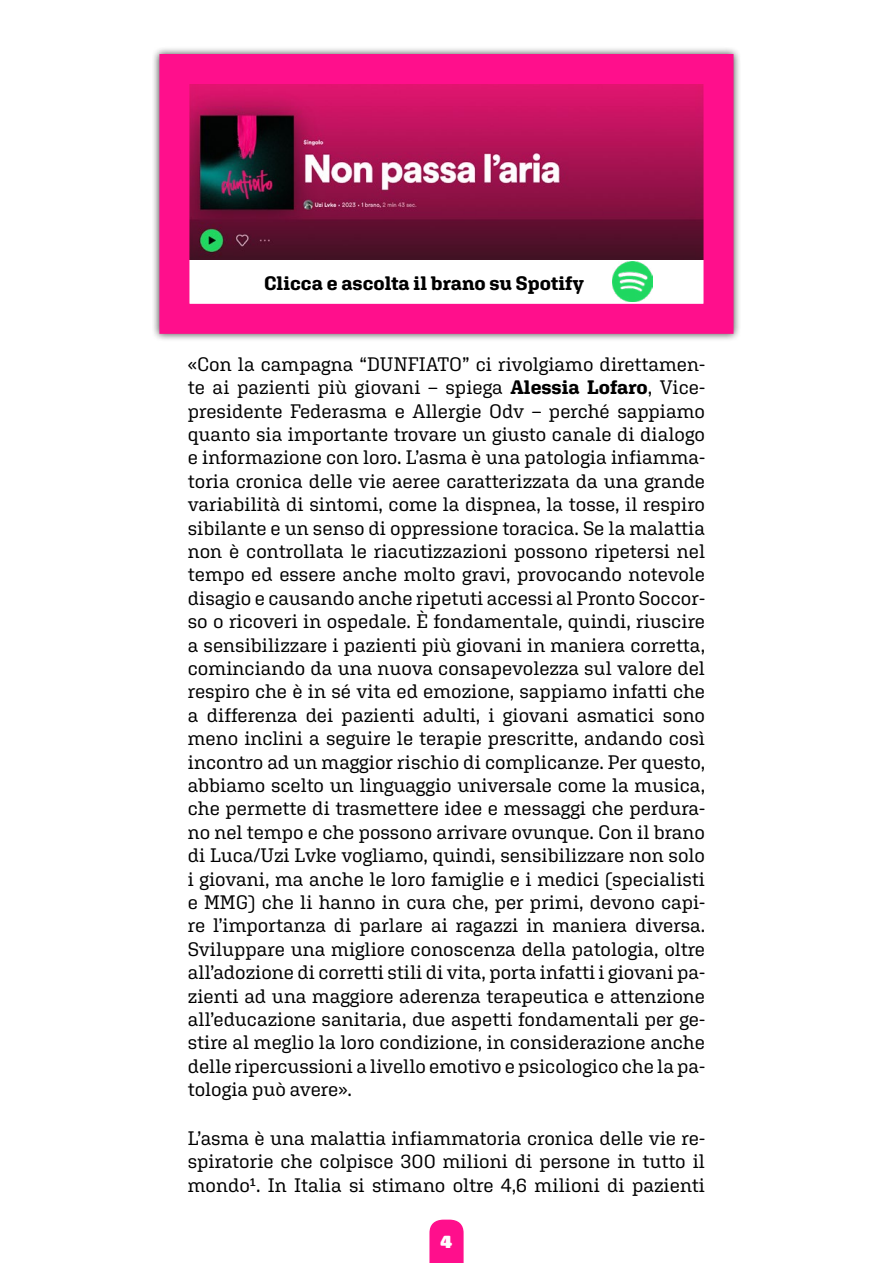
<style>
.page{position:relative;width:893px;height:1263px;background:#fff}
.page>*{position:absolute;margin:0;border:0;box-sizing:border-box;transform-origin:0 0}
.t1{font:19.5px/23.4px "Aglet Slab";color:#000;text-align:justify}
.t2{font:700 19.5px "Aglet Slab";color:#000}
.t3{font:900 18px "Aglet Slab";color:#fff}
.s1{font-weight:700}
</style>
<div class="page">
<div style="left:152px;top:46px;width:589px;height:295px;background:#000;opacity:.75"></div>
<div style="left:174px;top:69px;width:544px;height:250px;background:#fff"></div>
<img style="left:190px;top:85px;width:512px;height:174px">
<div style="left:159px;top:54px;width:574px;height:280px;border:30px solid #ff0f8c"></div>
<img style="left:612px;top:261px;width:41px;height:41px">
<svg style="left:429px;top:1219px;width:35px;height:44px;background:#ff2295"></svg>
<p class="t2" style="left:264px;top:271px;width:321px">Clicca e ascolta il brano su Spotify</p>
<p class="t1" style="left:188px;top:352px;width:519px">«Con la campagna “DUNFIATO” ci rivolgiamo direttamen&shy;te ai pazienti più giovani – spiega <span class="s1">Alessia Lofaro</span>, Vice&shy;presidente Federasma e Allergie Odv – perché sappiamo quanto sia importante trovare un giusto canale di dialogo e informazione con loro. L’asma è una patologia infiamma&shy;toria cronica delle vie aeree caratterizzata da una grande variabilità di sintomi, come la dispnea, la tosse, il respiro sibilante e un senso di oppressione toracica. Se la malattia non è controllata le riacutizzazioni possono ripetersi nel tempo ed essere anche molto gravi, provocando notevole disagio e causando anche ripetuti accessi al Pronto Soccor&shy;so o ricoveri in ospedale. È fondamentale, quindi, riuscire a sensibilizzare i pazienti più giovani in maniera corretta, cominciando da una nuova consapevolezza sul valore del respiro che è in sé vita ed emozione, sappiamo infatti che a differenza dei pazienti adulti, i giovani asmatici sono meno inclini a seguire le terapie prescritte, andando così incontro ad un maggior rischio di complicanze. Per questo, abbiamo scelto un linguaggio universale come la musica, che permette di trasmettere idee e messaggi che perdura&shy;no nel tempo e che possono arrivare ovunque. Con il brano di Luca/Uzi Lvke vogliamo, quindi, sensibilizzare non solo i giovani, ma anche le loro famiglie e i medici (specialisti e MMG) che li hanno in cura che, per primi, devono capi&shy;re l’importanza di parlare ai ragazzi in maniera diversa.<br>Sviluppare una migliore conoscenza della patologia, oltre all’adozione di corretti stili di vita, porta infatti i giovani pa&shy;zienti ad una maggiore aderenza terapeutica e attenzione all’educazione sanitaria, due aspetti fondamentali per ge&shy;stire al meglio la loro condizione, in considerazione anche delle ripercussioni a livello emotivo e psicologico che la pa&shy;tologia può avere».</p>
<p class="t1" style="left:188px;top:1126px;width:519px">L’asma è una malattia infiammatoria cronica delle vie re&shy;spiratorie che colpisce 300 milioni di persone in tutto il mondo1. In Italia si stimano oltre 4,6 milioni di pazienti</p>
<p class="t3" style="left:441px;top:1231px;width:13px">4</p>
</div>
